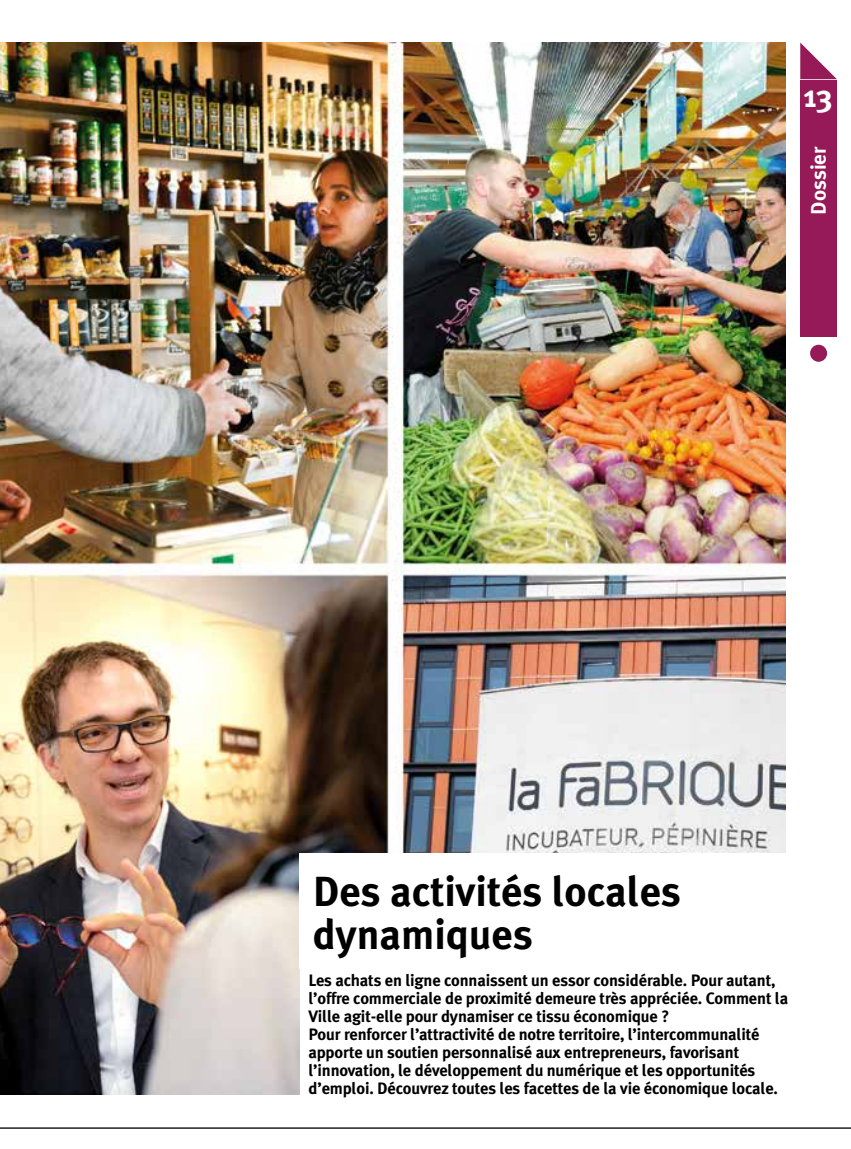
<style>
.page{position:relative;width:851px;height:1149px;background:#fff}
.page>*{position:absolute;margin:0;border:0;box-sizing:border-box;transform-origin:0 0}
.t1{font:700 42px/43.5px "Meta Plus";color:#000}
.t2{font:700 31.5px "Meta Plus";color:#fff}
.t3{font:700 21px "Meta Plus";color:#fff}
.t4{font:700 16.5px/18px "Meta Plus";letter-spacing:-.01em;color:#000}
</style>
<div class="page">
<svg style="left:800px;top:43px;width:36px;height:36px"></svg>
<div style="left:800px;top:81px;width:36px;height:256px;background:#961a57"></div>
<div style="left:810px;top:344px;width:17px;height:17px;background:#961a57;border-radius:50%"></div>
<hr style="left:0;top:1127px;width:850px;height:1px;background:#000">
<img style="left:0;top:43px;width:785px;height:1051px">
<div style="left:300px;top:961px;width:496px;height:144px;background:#fff"></div>
<div style="left:300px;top:852px;width:550px;height:116px;background:#fff"></div>
<h2 class="t2" style="left:803px;top:78px;width:30px">13</h2>
<p class="t3" style="left:806px;top:214px;width:70px;rotate:-90deg">Dossier</p>
<h1 class="t1" style="left:313px;top:868px;width:369px">Des activités locales dynamiques</h1>
<p class="t4" style="left:308px;top:970px;width:481px">Les achats en ligne connaissent un essor considérable. Pour autant, l’offre commerciale de proximité demeure très appréciée. Comment la Ville agit-elle pour dynamiser ce tissu économique ?<br>Pour renforcer l’attractivité de notre territoire, l’intercommunalité apporte un soutien personnalisé aux entrepreneurs, favorisant l’innovation, le développement du numérique et les opportunités d’emploi. Découvrez toutes les facettes de la vie économique locale.</p>
</div>
